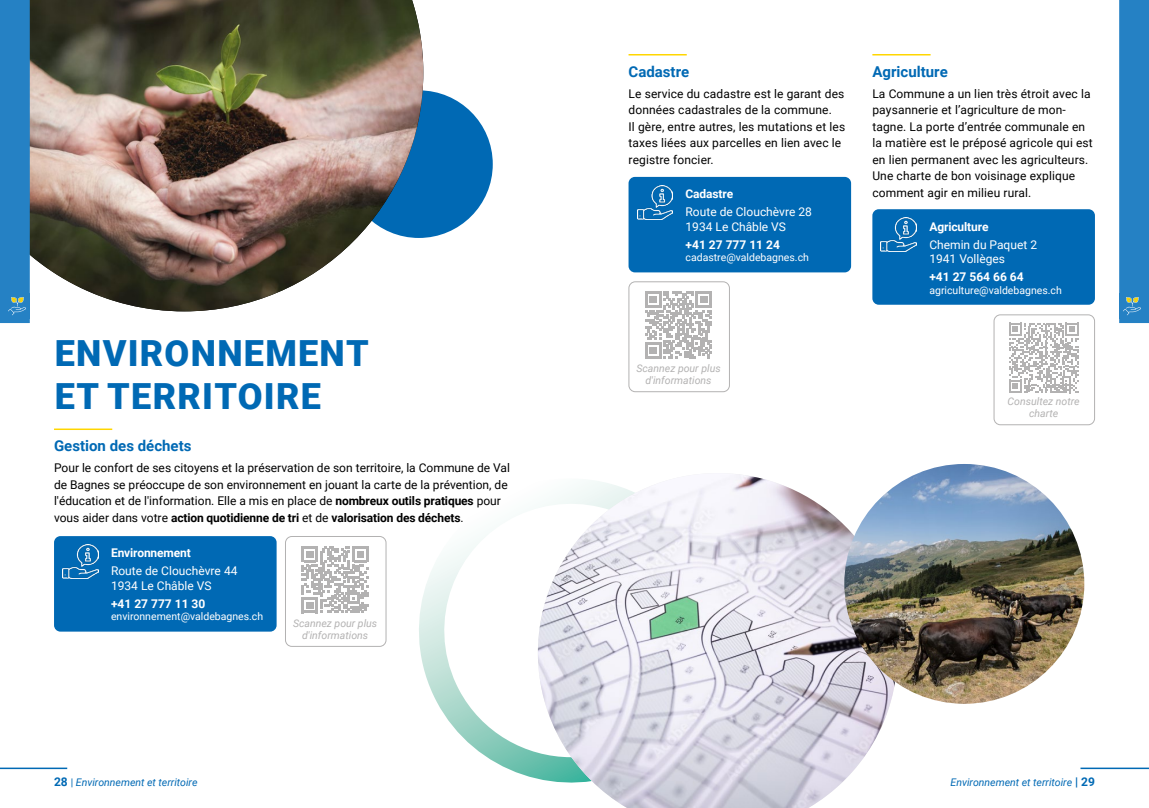
<style>
.page{position:relative;width:1149px;height:808px;background:#fff}
.page>*{position:absolute;margin:0;border:0;box-sizing:border-box;transform-origin:0 0}
.t1{font:900 36px "Roboto";letter-spacing:.035em;color:#0069b4}
.Texte{font:700 15px "Roboto";color:#0069b4}
.Texte-2{font:12px/16.5px "Roboto";letter-spacing:.01em;color:#000}
.t2{font:12px/14.4px "Roboto";color:#fff}
.t3{font:700 12px "Roboto";letter-spacing:-.01em;color:#fff}
.Texte_Qr_code{font:italic 10.5px "Roboto";color:#b3b2b2}
.t4{font:10.5px "Roboto";color:#fff}
.t5{font:italic 10.5px "Roboto";color:#0069b4}
.s1{font-weight:700}
.s2{font-weight:700;font-style:normal;font-size:12px}
.s3{font-style:normal}
</style>
<div class="page">
<hr style="left:0;top:767px;width:67px;height:2px;background:#0069b4">
<hr style="left:1080px;top:767px;width:68px;height:2px;background:#0069b4">
<svg style="left:419px;top:537px;width:118px;height:242px"></svg>
<hr style="left:54px;top:428px;width:58px;height:2px;background:#ffd600">
<hr style="left:872px;top:54px;width:58px;height:2px;background:#ffd600">
<hr style="left:628px;top:54px;width:58px;height:2px;background:#ffd600">
<div style="left:54px;top:536px;width:222px;height:96px;background:#0069b4;border-radius:6px"></div>
<img style="left:63px;top:545px;width:35px;height:34px">
<div style="left:872px;top:209px;width:222px;height:96px;background:#0069b4;border-radius:6px"></div>
<img style="left:880px;top:218px;width:36px;height:34px">
<div style="left:628px;top:177px;width:222px;height:95px;background:#0069b4;border-radius:6px"></div>
<img style="left:637px;top:186px;width:35px;height:34px">
<div style="left:285px;top:536px;width:101px;height:111px;border:1px solid #b3b2b2;border-radius:6px"></div>
<svg style="left:302px;top:546px;width:66px;height:67px"></svg>
<div style="left:993px;top:314px;width:101px;height:111px;border:1px solid #b3b2b2;border-radius:6px"></div>
<svg style="left:1009px;top:323px;width:69px;height:70px"></svg>
<div style="left:628px;top:281px;width:101px;height:111px;border:1px solid #b3b2b2;border-radius:6px"></div>
<svg style="left:645px;top:291px;width:66px;height:67px"></svg>
<div style="left:345px;top:90px;width:147px;height:148px;background:#0069b4;border-radius:50%"></div>
<img style="left:30px;top:0;width:393px;height:311px">
<img style="left:537px;top:474px;width:358px;height:334px">
<img style="left:844px;top:464px;width:239px;height:240px;border-radius:120px">
<div style="left:1119px;top:0;width:29px;height:323px;background:#2581c4"></div>
<div style="left:0;top:0;width:30px;height:323px;background:#2581c4"></div>
<p class="t1" style="left:55px;top:328px;width:315px">ENVIRONNEMENT</p>
<p class="t1" style="left:55px;top:371px;width:268px">ET TERRITOIRE</p>
<p class="Texte" style="left:54px;top:435px;width:139px">Gestion des déchets</p>
<p class="Texte-2" style="left:54px;top:459px;width:457px">Pour le confort de ses citoyens et la préservation de son territoire, la Commune de Val de Bagnes se préoccupe de son environnement en jouant la carte de la prévention, de l'éducation et de l'information. Elle a mis en place de <span class="s1">nombreux outils pratiques</span> pour vous aider dans votre <span class="s1">action quotidienne de tri</span> et de <span class="s1">valorisation des déchets</span>.</p>
<p class="t3" style="left:111px;top:545px;width:81px">Environnement</p>
<p class="t2" style="left:111px;top:563px;width:128px">Route de Clouchèvre 44</p>
<p class="t2" style="left:111px;top:578px;width:102px">1934 Le Châble VS</p>
<p class="t3" style="left:111px;top:595px;width:96px">+41 27 777 11 30</p>
<p class="t4" style="left:111px;top:609px;width:154px">environnement@valdebagnes.ch</p>
<p class="Texte_Qr_code" style="left:293px;top:616px;width:86px">Scannez pour plus</p>
<p class="Texte_Qr_code" style="left:302px;top:628px;width:68px">d'informations</p>
<p class="Texte" style="left:628px;top:61px;width:62px">Cadastre</p>
<p class="Texte-2" style="left:628px;top:85px;width:217px">Le service du cadastre est le garant des données cadastrales de la commune.</p>
<p class="Texte-2" style="left:628px;top:118px;width:218px">Il gère, entre autres, les mutations et les taxes liées aux parcelles en lien avec le registre foncier.</p>
<p class="t3" style="left:685px;top:186px;width:49px">Cadastre</p>
<p class="t2" style="left:685px;top:204px;width:128px">Route de Clouchèvre 28</p>
<p class="t2" style="left:685px;top:219px;width:102px">1934 Le Châble VS</p>
<p class="t3" style="left:685px;top:236px;width:96px">+41 27 777 11 24</p>
<p class="t4" style="left:685px;top:250px;width:125px">cadastre@valdebagnes.ch</p>
<p class="Texte_Qr_code" style="left:636px;top:361px;width:86px">Scannez pour plus</p>
<p class="Texte_Qr_code" style="left:645px;top:373px;width:68px">d'informations</p>
<p class="Texte" style="left:872px;top:61px;width:77px">Agriculture</p>
<p class="Texte-2" style="left:872px;top:85px;width:222px">La Commune a un lien très étroit avec la paysannerie et l’agriculture de mon&shy;tagne. La porte d’entrée communale en la matière est le préposé agricole qui est en lien permanent avec les agriculteurs.<br>Une charte de bon voisinage explique comment agir en milieu rural.</p>
<p class="t3" style="left:929px;top:218px;width:61px">Agriculture</p>
<p class="t2" style="left:929px;top:237px;width:109px">Chemin du Paquet 2<br>1941 Vollèges</p>
<p class="t3" style="left:929px;top:268px;width:96px">+41 27 564 66 64</p>
<p class="t4" style="left:929px;top:282px;width:134px">agriculture@valdebagnes.ch</p>
<p class="Texte_Qr_code" style="left:1007px;top:394px;width:74px">Consultez notre</p>
<p class="Texte_Qr_code" style="left:1028px;top:406px;width:31px">charte</p>
<p class="t5" style="left:54px;top:774px;width:145px"><span class="s2">28</span> <span class="s3">|</span> Environnement et territoire</p>
<p class="t5" style="left:950px;top:774px;width:146px">Environnement et territoire <span class="s2">| 29</span></p>
</div>
